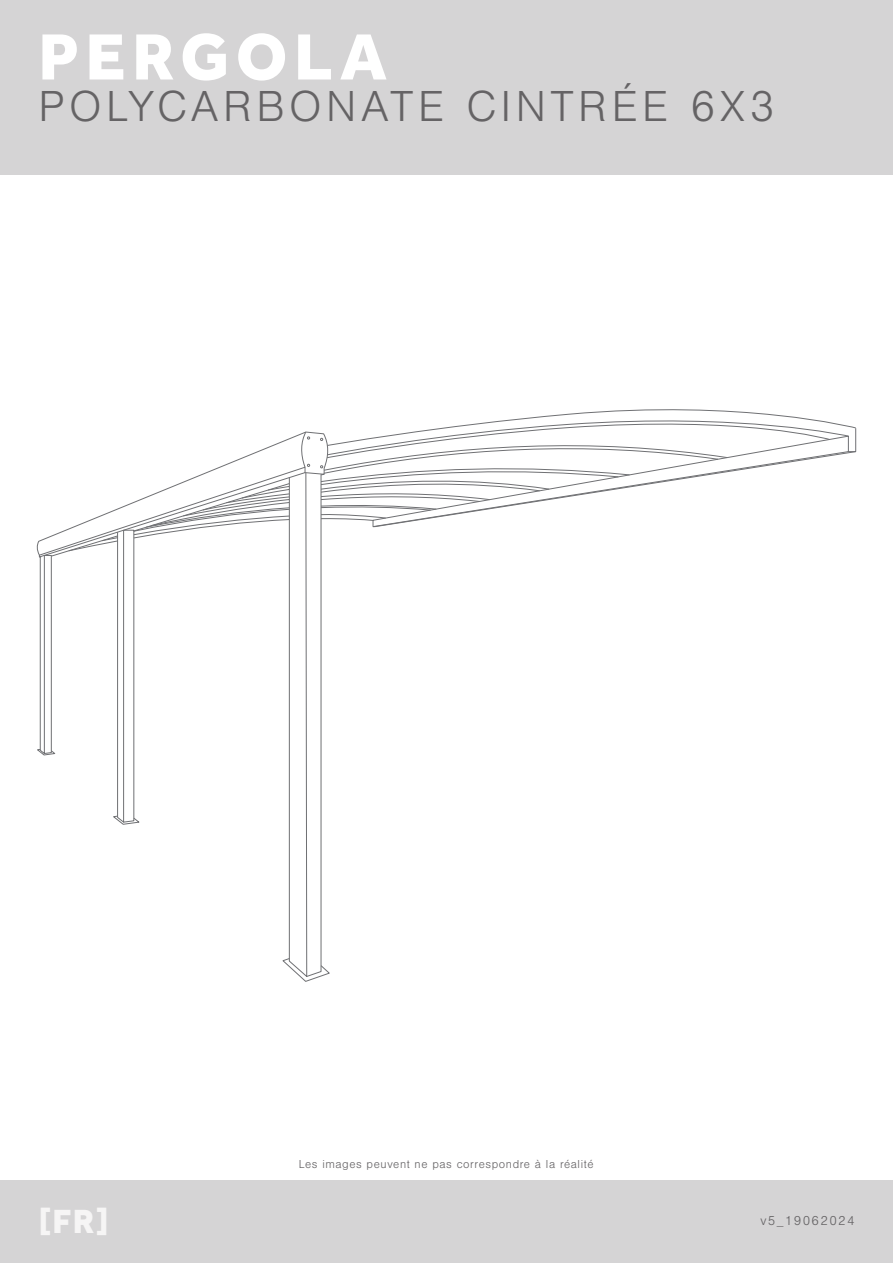
<style>
.page{position:relative;width:893px;height:1263px;background:#fff}
.page>*{position:absolute;margin:0;border:0;box-sizing:border-box;transform-origin:0 0}
.t1{font:800 67.5px "Effra";letter-spacing:.1em;color:#fff}
.t2{font:300 45px "Nimbus San";letter-spacing:.1em;color:#656365}
.t3{font:800 34.5px "Effra";color:#f6f5f5}
.t4{font:300 13.5px "Nimbus San";letter-spacing:.1em;color:#656365}
.t5{font:300 12px "Nimbus San";letter-spacing:.05em;color:#656365}
</style>
<div class="page">
<div style="left:0;top:0;width:893px;height:174px;background:#d5d4d5"></div>
<div style="left:0;top:1181px;width:893px;height:82px;background:#d5d4d5"></div>
<svg style="left:36px;top:409px;width:821px;height:573px"></svg>
<h1 class="t1" style="left:38px;top:17px;width:350px">PERGOLA</h1>
<h2 class="t2" style="left:38px;top:83px;width:738px">POLYCARBONATE CINTRÉE 6X3</h2>
<p class="t5" style="left:299px;top:1158px;width:296px">Les images peuvent ne pas correspondre à la réalité</p>
<h3 class="t3" style="left:38px;top:1200px;width:72px">[FR]</h3>
<p class="t4" style="left:760px;top:1214px;width:96px">v5_19062024</p>
</div>
